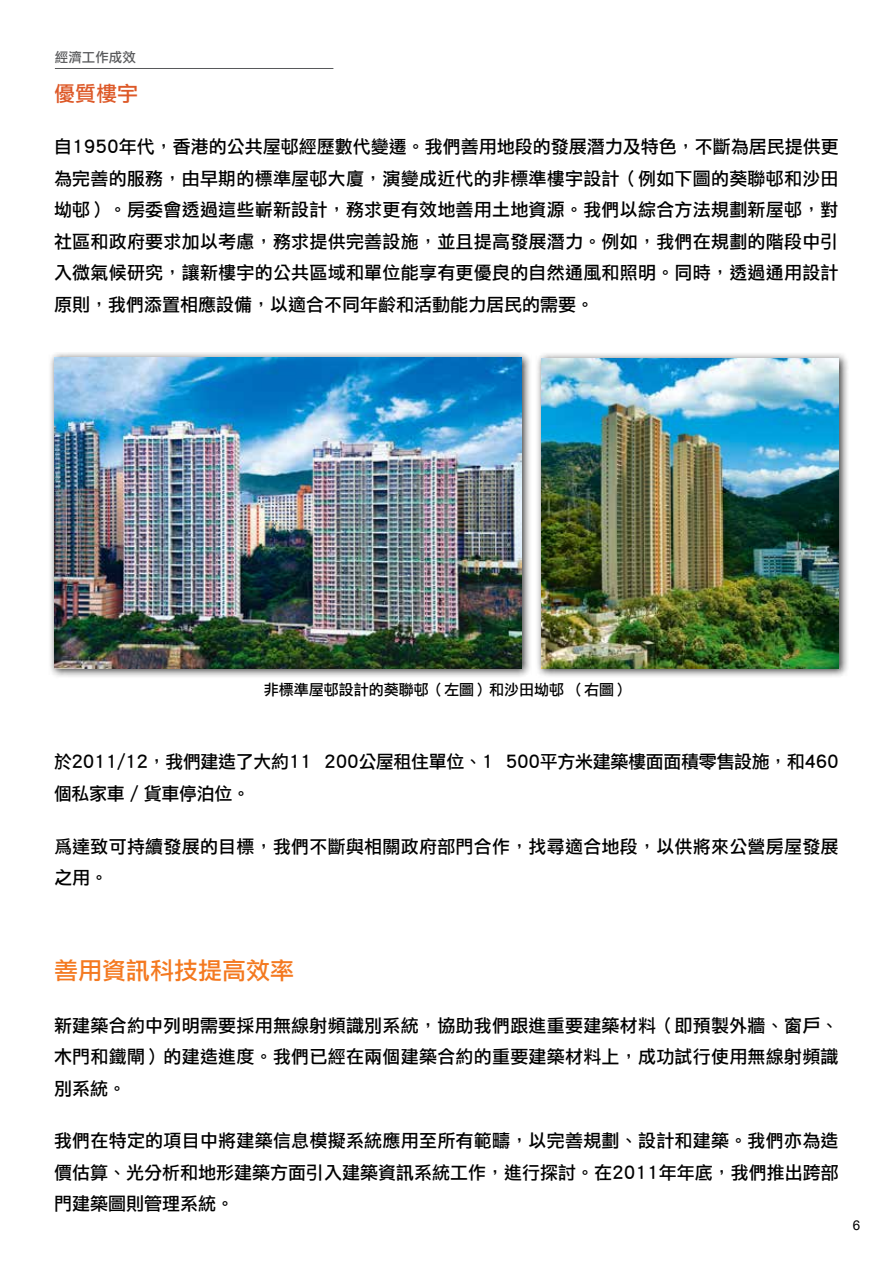
<style>
.page{position:relative;width:893px;height:1263px;background:#fff}
.page>*{position:absolute;margin:0;border:0;box-sizing:border-box;transform-origin:0 0}
.t1{font:24px "Li Hei Pro";color:#f47920}
.t2{font:21px "Li Hei Pro";color:#dd5928}
.t3{font:18px/31.5px "Li Hei Pro";color:#000;text-align:justify}
.t4{font:18px/31.5px "Li Hei Pro";letter-spacing:-.02em;color:#000}
.t5{font:15px "Li Hei Pro";color:#000}
.t6{font:13.5px "Li Hei Pro";color:#58595b}
.t7{font:13.5px "Arial";color:#000}
</style>
<div class="page">
<div style="left:48px;top:352px;width:484px;height:326px;background:#000;opacity:.75"></div>
<img style="left:54px;top:357px;width:468px;height:311px">
<div style="left:536px;top:352px;width:313px;height:326px;background:#000;opacity:.75"></div>
<img style="left:541px;top:358px;width:298px;height:310px">
<hr style="left:55px;top:68px;width:278px;height:1px;background:#58595b">
<p class="t6" style="left:55px;top:50px;width:82px">經濟工作成效</p>
<h3 class="t2" style="left:54px;top:82px;width:85px">優質樓宇</h3>
<p class="t3" style="left:54px;top:131px;width:786px">自1950年代，香港的公共屋邨經歷數代變遷。我們善用地段的發展潛力及特色，不斷為居民提供更為完善的服務，由早期的標準屋邨大廈，演變成近代的非標準樓宇設計（例如下圖的葵聯邨和沙田坳邨）。房委會透過這些嶄新設計，務求更有效地善用土地資源。我們以綜合方法規劃新屋邨，對社區和政府要求加以考慮，務求提供完善設施，並且提高發展潛力。例如，我們在規劃的階段中引入微氣候研究，讓新樓宇的公共區域和單位能享有更優良的自然通風和照明。同時，透過通用設計原則，我們添置相應設備，以適合不同年齡和活動能力居民的需要。</p>
<p class="t5" style="left:264px;top:682px;width:366px">非標準屋邨設計的葵聯邨（左圖）和沙田坳邨 （右圖）</p>
<p class="t4" style="left:54px;top:746px;width:786px">於2011/12，我們建造了大約11 200公屋租住單位、1 500平方米建築樓面面積零售設施，和460個私家車 / 貨車停泊位。</p>
<p class="t3" style="left:54px;top:830px;width:786px">爲達致可持續發展的目標，我們不斷與相關政府部門合作，找尋適合地段，以供將來公營房屋發展之用。</p>
<h3 class="t1" style="left:54px;top:958px;width:241px">善用資訊科技提高效率</h3>
<p class="t3" style="left:54px;top:1010px;width:786px">新建築合約中列明需要採用無線射頻識別系統，協助我們跟進重要建築材料（即預製外牆、窗戶、木門和鐵閘）的建造進度。我們已經在兩個建築合約的重要建築材料上，成功試行使用無線射頻識別系統。</p>
<p class="t3" style="left:54px;top:1125px;width:786px">我們在特定的項目中將建築信息模擬系統應用至所有範疇，以完善規劃、設計和建築。我們亦為造價估算、光分析和地形建築方面引入建築資訊系統工作，進行探討。在2011年年底，我們推出跨部門建築圖則管理系統。</p>
<p class="t7" style="left:853px;top:1217px;width:9px">6</p>
</div>
